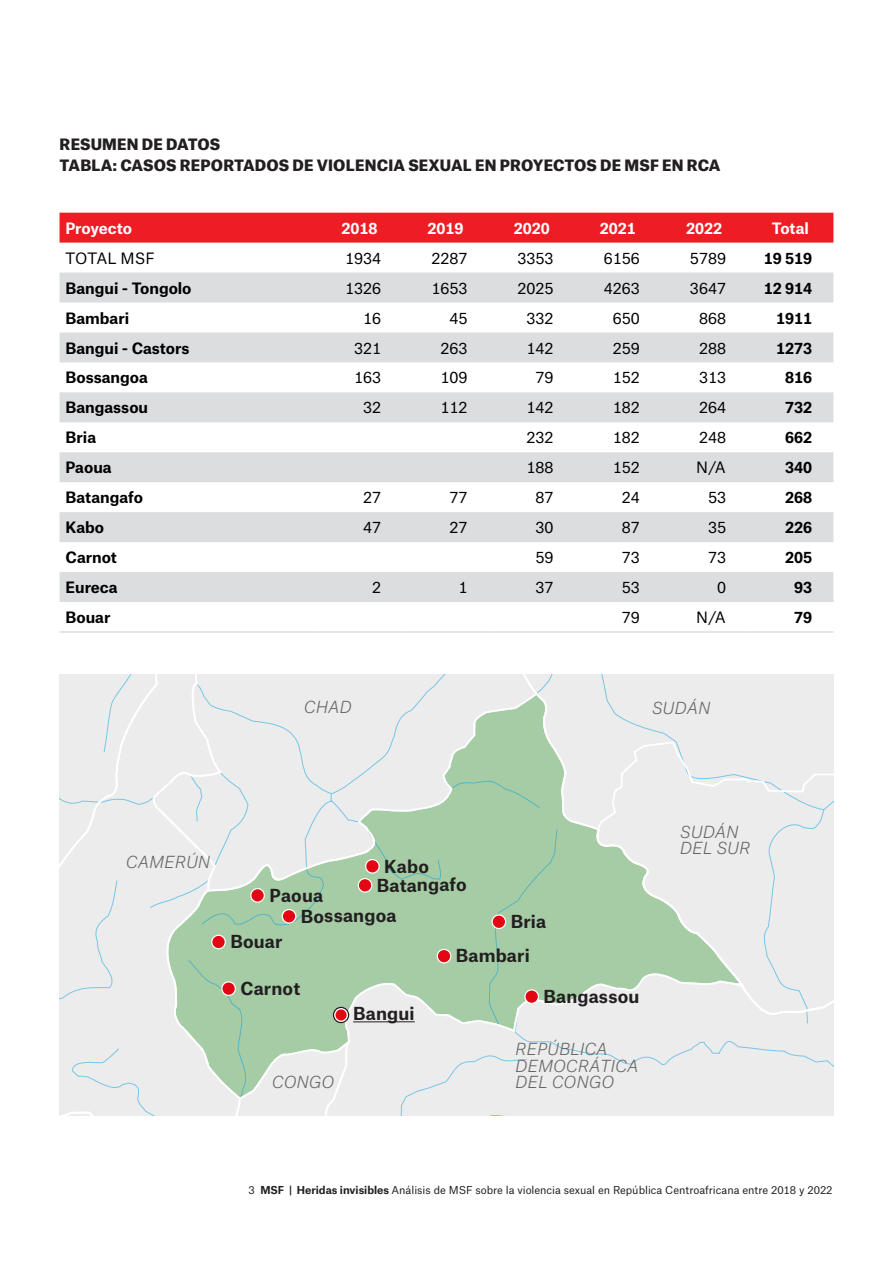
<style>
.page{position:relative;width:893px;height:1263px;background:#fff}
.page>*{position:absolute;margin:0;border:0;box-sizing:border-box;transform-origin:0 0}
.t1{font:700 17.1px/18.9px "Atlas Grotesk TF";letter-spacing:.005em;color:#231f20}
.t2{font:italic 300 15.9px/16.5px "Atlas Grotesk TF";color:#666}
.t3{font:15px "Atlas Grotesk TF";color:#000}
.t4{font:700 15px "Atlas Grotesk TF";color:#000}
.Subtítulos_01{font:900 15px "Atlas Grotesk TF";letter-spacing:.01em;color:#231f20}
.t5{font:700 15px "Atlas Grotesk TF";color:#fff}
.t6{font:10.5px "Atlas Grotesk TF";color:#231f20}
.s1{font-weight:700}
</style>
<div class="page">
<div style="left:60px;top:213px;width:773px;height:30px;background:#ee1d23"></div>
<div style="left:60px;top:273px;width:773px;height:29px;background:#dcdddf"></div>
<div style="left:60px;top:332px;width:773px;height:30px;background:#dcdddf"></div>
<svg style="left:60px;top:392px;width:773px;height:210px;fill:#dcdddf"></svg>
<hr style="left:60px;top:631px;width:256px;height:2px;background:#dcdddf">
<hr style="left:316px;top:631px;width:86px;height:2px;background:#dcdddf">
<hr style="left:402px;top:631px;width:87px;height:2px;background:#dcdddf">
<hr style="left:489px;top:631px;width:86px;height:2px;background:#dcdddf">
<hr style="left:575px;top:631px;width:86px;height:2px;background:#dcdddf">
<hr style="left:661px;top:631px;width:86px;height:2px;background:#dcdddf">
<hr style="left:747px;top:631px;width:86px;height:2px;background:#dcdddf">
<svg style="left:60px;top:675px;width:773px;height:441px"></svg>
<div style="left:366px;top:859px;width:13px;height:14px;background:#e30613;border-radius:50%"></div>
<div style="left:365px;top:859px;width:15px;height:15px;border:1px solid #fff;border-radius:50%"></div>
<div style="left:358px;top:878px;width:14px;height:14px;background:#e30613;border-radius:50%"></div>
<div style="left:358px;top:878px;width:14px;height:15px;border:1px solid #fff;border-radius:50%"></div>
<div style="left:437px;top:949px;width:14px;height:14px;background:#e30613;border-radius:50%"></div>
<div style="left:437px;top:949px;width:14px;height:14px;border:1px solid #fff;border-radius:50%"></div>
<svg style="left:525px;top:990px;width:13px;height:13px"></svg>
<div style="left:524px;top:989px;width:15px;height:15px;border:1px solid #fff;border-radius:50%"></div>
<svg style="left:222px;top:982px;width:13px;height:13px"></svg>
<div style="left:221px;top:981px;width:15px;height:15px;border:1px solid #fff;border-radius:50%"></div>
<div style="left:212px;top:935px;width:13px;height:14px;background:#e30613;border-radius:50%"></div>
<div style="left:211px;top:935px;width:15px;height:14px;border:1px solid #fff;border-radius:50%"></div>
<svg style="left:492px;top:915px;width:14px;height:13px"></svg>
<div style="left:491px;top:914px;width:15px;height:15px;border:1px solid #fff;border-radius:50%"></div>
<svg style="left:251px;top:889px;width:13px;height:13px"></svg>
<div style="left:250px;top:888px;width:15px;height:15px;border:1px solid #fff;border-radius:50%"></div>
<div style="left:282px;top:909px;width:14px;height:14px;background:#e30613;border-radius:50%"></div>
<div style="left:282px;top:909px;width:14px;height:15px;border:1px solid #fff;border-radius:50%"></div>
<div style="left:335px;top:1008px;width:13px;height:13px;background:#e30613;border-radius:50%"></div>
<div style="left:334px;top:1007px;width:14px;height:15px;border:2px solid #fff;border-radius:50%"></div>
<div style="left:333px;top:1007px;width:16px;height:16px;border:1px solid #231f20;border-radius:50%"></div>
<p class="Subtítulos_01" style="left:60px;top:131px;width:162px">RESUMEN DE DATOS</p>
<p class="Subtítulos_01" style="left:60px;top:152px;width:662px">TABLA: CASOS REPORTADOS DE VIOLENCIA SEXUAL EN PROYECTOS DE MSF EN RCA</p>
<p class="t5" style="left:66px;top:216px;width:68px">Proyecto</p>
<p class="t5" style="left:341px;top:216px;width:37px">2018</p>
<p class="t5" style="left:428px;top:216px;width:37px">2019</p>
<p class="t5" style="left:514px;top:216px;width:37px">2020</p>
<p class="t5" style="left:600px;top:216px;width:37px">2021</p>
<p class="t5" style="left:686px;top:216px;width:37px">2022</p>
<p class="t5" style="left:772px;top:216px;width:39px">Total</p>
<p class="t3" style="left:66px;top:246px;width:91px">TOTAL MSF</p>
<p class="t3" style="left:345px;top:246px;width:37px">1934</p>
<p class="t3" style="left:431px;top:246px;width:37px">2287</p>
<p class="t3" style="left:518px;top:246px;width:37px">3353</p>
<p class="t3" style="left:604px;top:246px;width:37px">6156</p>
<p class="t3" style="left:690px;top:246px;width:37px">5789</p>
<p class="t4" style="left:764px;top:246px;width:50px">19 519</p>
<p class="t4" style="left:66px;top:276px;width:128px">Bangui - Tongolo</p>
<p class="t3" style="left:345px;top:276px;width:37px">1326</p>
<p class="t3" style="left:431px;top:276px;width:37px">1653</p>
<p class="t3" style="left:518px;top:276px;width:37px">2025</p>
<p class="t3" style="left:604px;top:276px;width:37px">4263</p>
<p class="t3" style="left:690px;top:276px;width:37px">3647</p>
<p class="t4" style="left:764px;top:276px;width:50px">12 914</p>
<p class="t4" style="left:66px;top:306px;width:65px">Bambari</p>
<p class="t3" style="left:363px;top:306px;width:19px">16</p>
<p class="t3" style="left:449px;top:306px;width:19px">45</p>
<p class="t3" style="left:527px;top:306px;width:28px">332</p>
<p class="t3" style="left:613px;top:306px;width:28px">650</p>
<p class="t3" style="left:699px;top:306px;width:28px">868</p>
<p class="t4" style="left:776px;top:306px;width:37px">1911</p>
<p class="t4" style="left:66px;top:335px;width:125px">Bangui - Castors</p>
<p class="t3" style="left:354px;top:336px;width:28px">321</p>
<p class="t3" style="left:440px;top:336px;width:28px">263</p>
<p class="t3" style="left:527px;top:336px;width:28px">142</p>
<p class="t3" style="left:613px;top:336px;width:28px">259</p>
<p class="t3" style="left:699px;top:336px;width:28px">288</p>
<p class="t4" style="left:776px;top:335px;width:37px">1273</p>
<p class="t4" style="left:66px;top:365px;width:84px">Bossangoa</p>
<p class="t3" style="left:354px;top:366px;width:28px">163</p>
<p class="t3" style="left:440px;top:366px;width:28px">109</p>
<p class="t3" style="left:536px;top:366px;width:19px">79</p>
<p class="t3" style="left:613px;top:366px;width:28px">152</p>
<p class="t3" style="left:699px;top:366px;width:28px">313</p>
<p class="t4" style="left:785px;top:365px;width:28px">816</p>
<p class="t4" style="left:66px;top:395px;width:84px">Bangassou</p>
<p class="t3" style="left:363px;top:396px;width:19px">32</p>
<p class="t3" style="left:440px;top:396px;width:28px">112</p>
<p class="t3" style="left:527px;top:396px;width:28px">142</p>
<p class="t3" style="left:613px;top:396px;width:28px">182</p>
<p class="t3" style="left:699px;top:396px;width:28px">264</p>
<p class="t4" style="left:785px;top:395px;width:28px">732</p>
<p class="t4" style="left:66px;top:425px;width:32px">Bria</p>
<p class="t3" style="left:527px;top:426px;width:28px">232</p>
<p class="t3" style="left:613px;top:426px;width:28px">182</p>
<p class="t3" style="left:699px;top:426px;width:28px">248</p>
<p class="t4" style="left:785px;top:425px;width:28px">662</p>
<p class="t4" style="left:66px;top:455px;width:48px">Paoua</p>
<p class="t3" style="left:527px;top:455px;width:28px">188</p>
<p class="t3" style="left:613px;top:455px;width:28px">152</p>
<p class="t3" style="left:696px;top:455px;width:31px">N/A</p>
<p class="t4" style="left:785px;top:455px;width:28px">340</p>
<p class="t4" style="left:66px;top:485px;width:79px">Batangafo</p>
<p class="t3" style="left:363px;top:485px;width:19px">27</p>
<p class="t3" style="left:449px;top:485px;width:19px">77</p>
<p class="t3" style="left:536px;top:485px;width:19px">87</p>
<p class="t3" style="left:622px;top:485px;width:19px">24</p>
<p class="t3" style="left:708px;top:485px;width:19px">53</p>
<p class="t4" style="left:785px;top:485px;width:28px">268</p>
<p class="t4" style="left:66px;top:515px;width:40px">Kabo</p>
<p class="t3" style="left:363px;top:515px;width:19px">47</p>
<p class="t3" style="left:449px;top:515px;width:19px">27</p>
<p class="t3" style="left:536px;top:515px;width:19px">30</p>
<p class="t3" style="left:622px;top:515px;width:19px">87</p>
<p class="t3" style="left:708px;top:515px;width:19px">35</p>
<p class="t4" style="left:785px;top:515px;width:28px">226</p>
<p class="t4" style="left:66px;top:545px;width:53px">Carnot</p>
<p class="t3" style="left:536px;top:545px;width:19px">59</p>
<p class="t3" style="left:622px;top:545px;width:19px">73</p>
<p class="t3" style="left:708px;top:545px;width:19px">73</p>
<p class="t4" style="left:785px;top:545px;width:28px">205</p>
<p class="t4" style="left:66px;top:575px;width:54px">Eureca</p>
<p class="t3" style="left:372px;top:575px;width:10px">2</p>
<p class="t3" style="left:458px;top:575px;width:10px">1</p>
<p class="t3" style="left:536px;top:575px;width:19px">37</p>
<p class="t3" style="left:622px;top:575px;width:19px">53</p>
<p class="t3" style="left:717px;top:575px;width:10px">0</p>
<p class="t4" style="left:794px;top:575px;width:19px">93</p>
<p class="t4" style="left:66px;top:605px;width:46px">Bouar</p>
<p class="t3" style="left:622px;top:605px;width:19px">79</p>
<p class="t3" style="left:696px;top:605px;width:31px">N/A</p>
<p class="t4" style="left:794px;top:605px;width:19px">79</p>
<p class="t2" style="left:304px;top:697px;width:49px">CHAD</p>
<p class="t2" style="left:652px;top:697px;width:60px">SUDÁN</p>
<p class="t2" style="left:126px;top:851px;width:86px">CAMERÚN</p>
<p class="t1" style="left:377px;top:855px;width:91px;text-indent:7px">Kabo<br>Batangafo</p>
<p class="t1" style="left:301px;top:883px;width:97px;line-height:20.9px;text-indent:-31px">Paoua<br>Bossangoa</p>
<p class="t1" style="left:511px;top:910px;width:37px">Bria</p>
<p class="t1" style="left:230px;top:930px;width:54px">Bouar</p>
<p class="t1" style="left:240px;top:977px;width:61px">Carnot</p>
<p class="t1" style="left:353px;top:1002px;width:63px">Bangui</p>
<p class="t1" style="left:456px;top:944px;width:75px">Bambari</p>
<p class="t1" style="left:543px;top:985px;width:97px">Bangassou</p>
<p class="t2" style="left:515px;top:1039px;width:125px">REPÚBLICA<br>DEMOCRÁTICA</p>
<p class="t2" style="left:272px;top:1072px;width:64px">CONGO</p>
<p class="t2" style="left:515px;top:1072px;width:100px">DEL CONGO</p>
<p class="t2" style="left:680px;top:822px;width:72px">SUDÁN<br>DEL SUR</p>
<p class="t6" style="left:248px;top:1182px;width:586px">3 <span class="s1">MSF | Heridas invisibles</span> Análisis de MSF sobre la violencia sexual en República Centroafricana entre 2018 y 2022</p>
</div>
